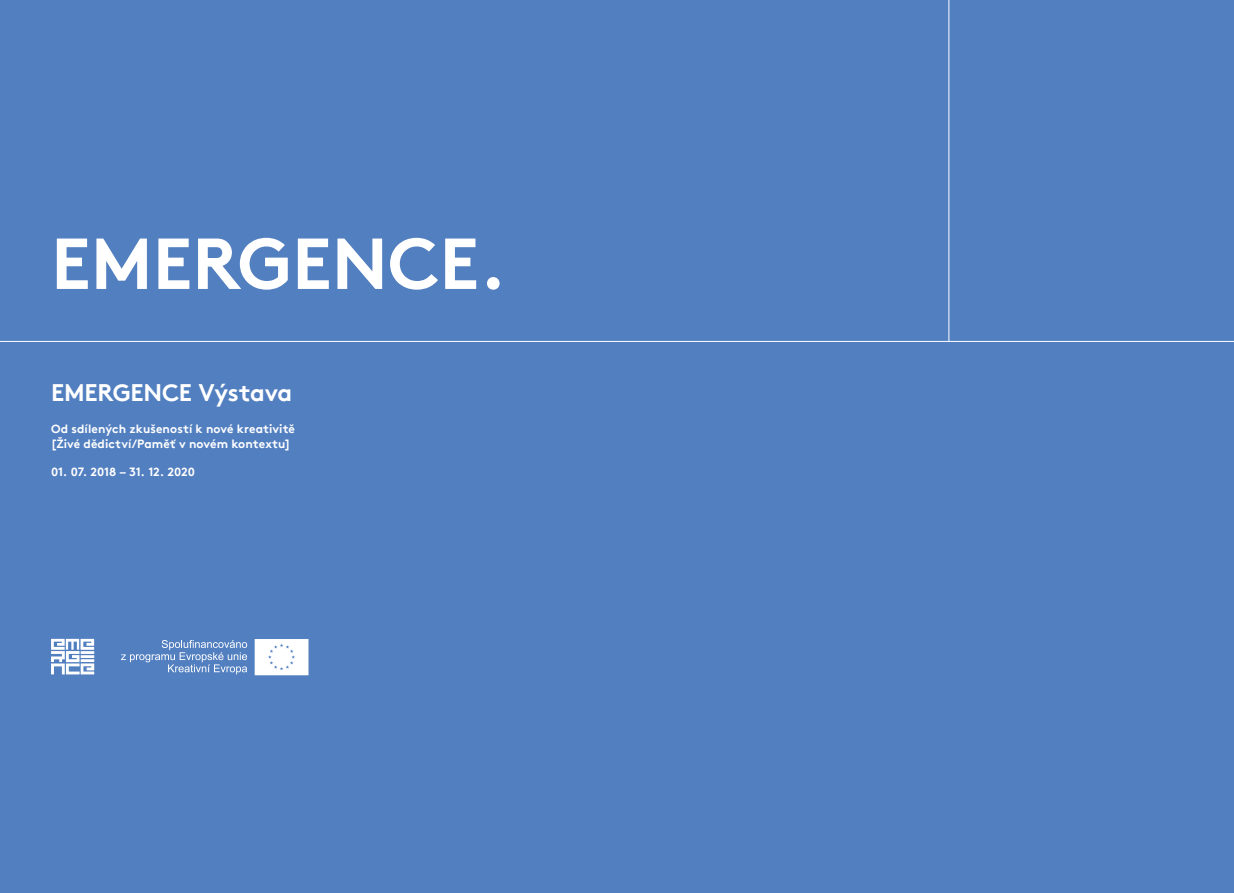
<style>
.page{position:relative;width:1234px;height:893px;background:#fff}
.page>*{position:absolute;margin:0;border:0;box-sizing:border-box;transform-origin:0 0}
.t1{font:700 72px "Brown";color:#fff}
.t2{font:700 24px "Brown";letter-spacing:-.01em;color:#fff}
.t3{font:700 12px/14.4px "Brown";letter-spacing:.005em;color:#fff}
</style>
<div class="page">
<div style="left:0;top:0;width:1233px;height:893px;background:#527fc0"></div>
<hr style="left:0;top:341px;width:1233px;height:1px;background:#fff">
<hr style="left:948px;top:0;width:1px;height:341px;background:#fff">
<div style="left:255px;top:639px;width:53px;height:36px;background:#fff"></div>
<svg style="left:121px;top:640px;width:126px;height:34px"></svg>
<svg style="left:51px;top:639px;width:43px;height:35px"></svg>
<h1 class="t1" style="left:51px;top:205px;width:456px">EMERGENCE.</h1>
<h2 class="t2" style="left:51px;top:373px;width:242px">EMERGENCE Výstava</h2>
<p class="t3" style="left:51px;top:420px;width:245px">Od sdílených zkušeností k nové kreativitě [Živé dědictví/Paměť v novém kontextu]</p>
<p class="t3" style="left:51px;top:464px;width:145px">01. 07. 2018 – 31. 12. 2020</p>
</div>
